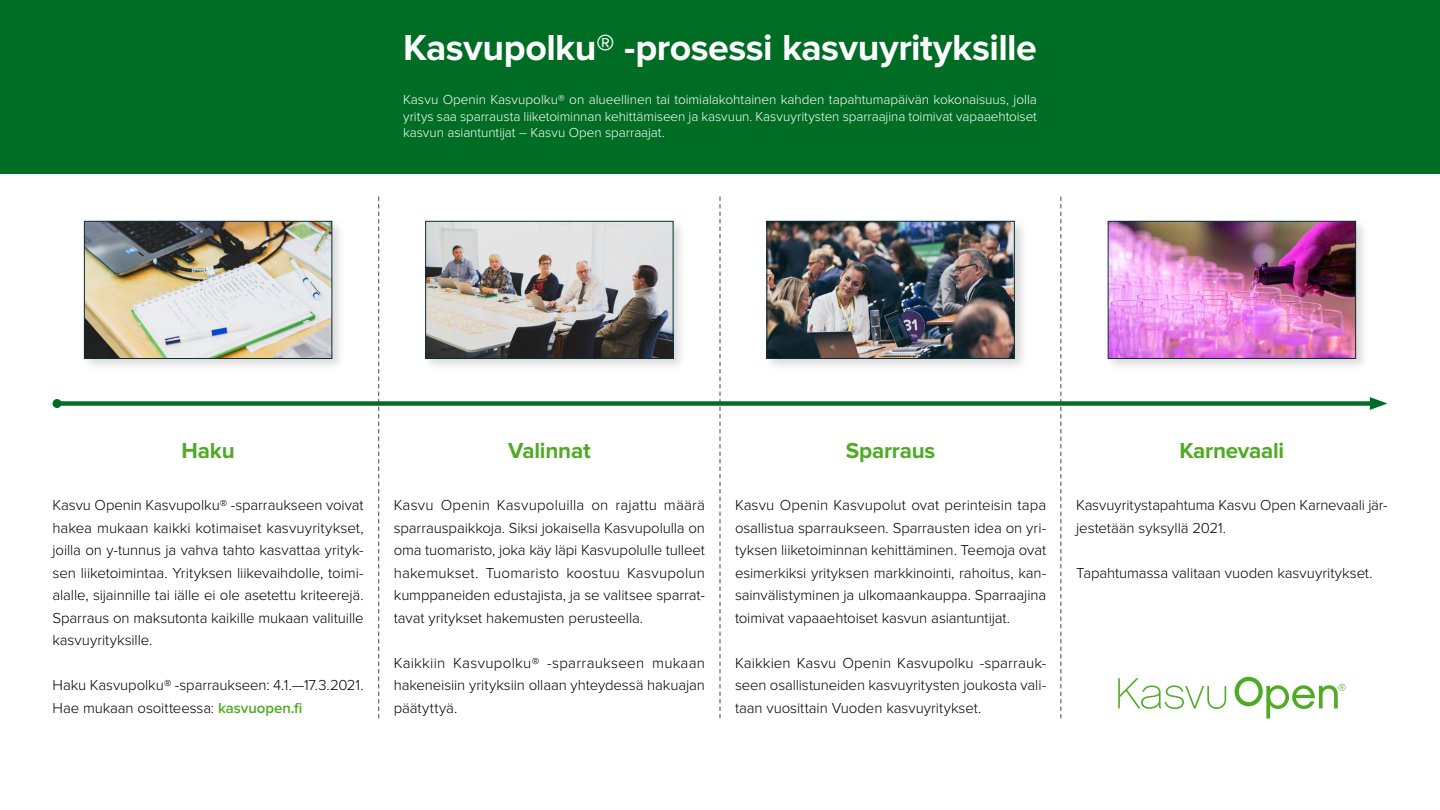
<style>
.page{position:relative;width:1440px;height:810px;background:#fff}
.page>*{position:absolute;margin:0;border:0;box-sizing:border-box;transform-origin:0 0}
.t1{font:700 37.5px "Proxima Nova";letter-spacing:-.015em;color:#fff}
.t2{font:700 22.5px "Proxima Nova";letter-spacing:-.01em;color:#4fab24}
.t3{font:300 15px/22.5px "Proxima Nova";letter-spacing:-.005em;color:#000;text-align:justify}
.t4{font:300 13.5px/16.2px "Proxima Nova";letter-spacing:-.005em;color:#fff;text-align:justify}
.s1{font-weight:600;color:#4fab24}
</style>
<div class="page">
<div style="left:0;top:0;width:1440px;height:174px;background:#006d25"></div>
<svg style="left:1235px;top:677px;width:110px;height:41px"></svg>
<svg style="left:1118px;top:678px;width:108px;height:31px"></svg>
<div style="left:57px;top:401px;width:1320px;height:5px;background:#006d25"></div>
<div style="left:52px;top:399px;width:10px;height:9px;background:#006d25;border-radius:50%"></div>
<svg style="left:1370px;top:397px;width:18px;height:13px"></svg>
<svg style="left:378px;top:197px;width:1px;height:521px"></svg>
<svg style="left:720px;top:197px;width:1px;height:521px"></svg>
<svg style="left:1060px;top:197px;width:1px;height:521px"></svg>
<div style="left:81px;top:218px;width:265px;height:154px;background:#000;opacity:.15"></div>
<img style="left:86px;top:223px;width:244px;height:134px">
<div style="left:84px;top:221px;width:248px;height:138px;border:1px solid #0a2f34"></div>
<div style="left:422px;top:218px;width:265px;height:154px;background:#000;opacity:.15"></div>
<img style="left:427px;top:223px;width:245px;height:134px">
<div style="left:425px;top:221px;width:249px;height:138px;border:1px solid #0a2f34"></div>
<div style="left:1105px;top:218px;width:265px;height:154px;background:#000;opacity:.15"></div>
<img style="left:1110px;top:223px;width:244px;height:134px">
<div style="left:1108px;top:221px;width:248px;height:138px;border:1px solid #0a2f34"></div>
<div style="left:763px;top:218px;width:266px;height:154px;background:#000;opacity:.15"></div>
<img style="left:768px;top:223px;width:245px;height:134px">
<div style="left:766px;top:221px;width:249px;height:138px;border:1px solid #0a2f34"></div>
<h1 class="t1" style="left:403px;top:26px;width:635px">Kasvupolku® -prosessi kasvuyrityksille</h1>
<p class="t4" style="left:403px;top:92px;width:635px">Kasvu Openin Kasvupolku® on alueellinen tai toimialakohtainen kahden tapahtumapäivän kokonaisuus, jolla yritys saa sparrausta liiketoiminnan kehittämiseen ja kasvuun. Kasvuyritysten sparraajina toimivat vapaaehtoiset kasvun asiantuntijat – Kasvu Open sparraajat.</p>
<h2 class="t2" style="left:181px;top:437px;width:55px">Haku</h2>
<p class="t3" style="left:52px;top:494px;width:313px">Kasvu Openin Kasvupolku® -sparraukseen voivat hakea mukaan kaikki kotimaiset kasvuyritykset, joilla on y-tunnus ja vahva tahto kasvattaa yrityk&shy;sen liiketoimintaa. Yrityksen liikevaihdolle, toimi&shy;alalle, sijainnille tai iälle ei ole asetettu kriteerejä.<br>Sparraus on maksutonta kaikille mukaan valituille kasvuyrityksille.</p>
<p class="t3" style="left:52px;top:674px;width:313px">Haku Kasvupolku® -sparraukseen: 4.1.—17.3.2021.<br>Hae mukaan osoitteessa: <span class="s1">kasvuopen.fi</span></p>
<h2 class="t2" style="left:508px;top:437px;width:84px">Valinnat</h2>
<h2 class="t2" style="left:846px;top:437px;width:91px">Sparraus</h2>
<h2 class="t2" style="left:1179px;top:437px;width:107px">Karnevaali</h2>
<p class="t3" style="left:394px;top:494px;width:313px">Kasvu Openin Kasvupoluilla on rajattu määrä sparrauspaikkoja. Siksi jokaisella Kasvupolulla on oma tuomaristo, joka käy läpi Kasvupolulle tulleet hakemukset. Tuomaristo koostuu Kasvupolun kumppaneiden edustajista, ja se valitsee sparrat&shy;tavat yritykset hakemusten perusteella.</p>
<p class="t3" style="left:394px;top:651px;width:313px">Kaikkiin Kasvupolku® -sparraukseen mukaan hakeneisiin yrityksiin ollaan yhteydessä hakuajan päätyttyä.</p>
<p class="t3" style="left:735px;top:494px;width:313px">Kasvu Openin Kasvupolut ovat perinteisin tapa osallistua sparraukseen. Sparrausten idea on yri&shy;tyksen liiketoiminnan kehittäminen. Teemoja ovat esimerkiksi yrityksen markkinointi, rahoitus, kan&shy;sainvälistyminen ja ulkomaankauppa. Sparraajina toimivat vapaaehtoiset kasvun asiantuntijat.</p>
<p class="t3" style="left:735px;top:651px;width:313px">Kaikkien Kasvu Openin Kasvupolku -sparrauk&shy;seen osallistuneiden kasvuyritysten joukosta vali&shy;taan vuosittain Vuoden kasvuyritykset.</p>
<p class="t3" style="left:1076px;top:494px;width:313px">Kasvuyritystapahtuma Kasvu Open Karnevaali jär&shy;jestetään syksyllä 2021.</p>
<p class="t3" style="left:1076px;top:561px;width:298px">Tapahtumassa valitaan vuoden kasvuyritykset.</p>
</div>
